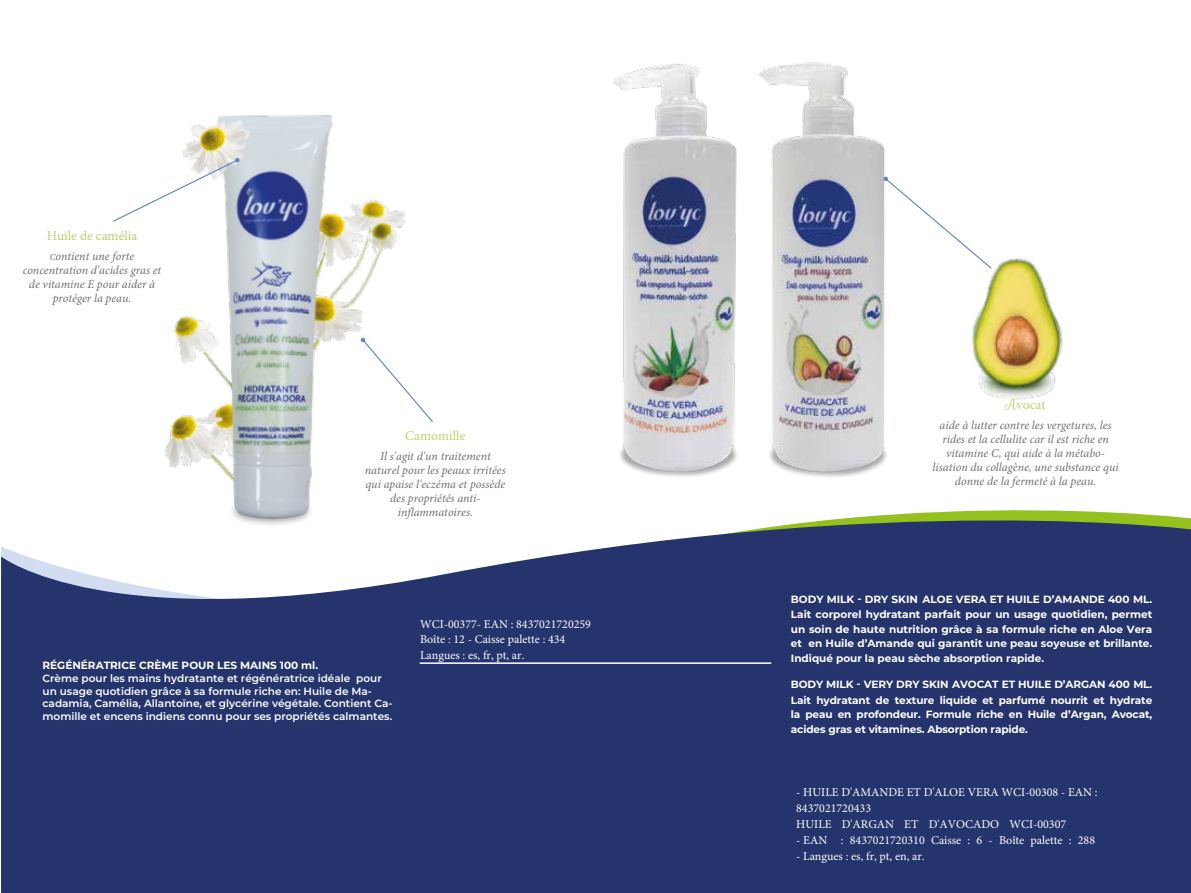
<style>
.page{position:relative;width:1191px;height:893px;background:#fff}
.page>*{position:absolute;margin:0;border:0;box-sizing:border-box;transform-origin:0 0}
.t1{font:13.5px "Minion Pro";color:#bad36d}
.t2{font:italic 12px/14px "Minion Pro";color:#706f6f;text-align:center}
.t3{font:12px/15.6px "Minion Pro";color:#fff}
.t4{font:700 10.5px/14.9px "Montserrat";color:#fff;text-align:justify}
.t5{font:600 10.5px/12.8px "Montserrat";color:#fff}
.s1{font-size:9px}
.s2{font-family:"Byby"}
</style>
<div class="page">
<svg style="left:1px;top:510px;width:1190px;height:383px;fill:#25346c"></svg>
<img style="left:150px;top:115px;width:265px;height:419px">
<svg style="left:361px;top:338px;width:72px;height:85px"></svg>
<hr style="left:420px;top:662px;width:351px;height:2px;background:#fff">
<svg style="left:113px;top:158px;width:127px;height:65px"></svg>
<img style="left:612px;top:62px;width:275px;height:415px">
<svg style="left:883px;top:176px;width:79px;height:94px"></svg>
<img style="left:959px;top:243px;width:104px;height:157px">
<p class="t1" style="left:47px;top:226px;width:92px">Huile de camélia</p>
<p class="t2" style="left:23px;top:249px;width:140px"><span class="s1">C</span>ontient une forte concentration d'acides gras et de vitamine E pour aider à protéger la peau.</p>
<p class="t1" style="left:405px;top:426px;width:62px">Camomille</p>
<p class="t2" style="left:365px;top:449px;width:142px">Il s'agit d'un traitement naturel pour les peaux irritées qui apaise l'eczéma et possède des propriétés anti&shy;inflammatoires.</p>
<p class="t4" style="left:43px;top:657px;width:277px">RÉGÉNÉRATRICE CRÈME POUR LES MAINS 100 ml.</p>
<p class="t5" style="left:43px;top:671px;width:351px">Crème pour les mains hydratante et régénératrice idéale pour un usage quotidien grâce à sa formule riche en: Huile de Ma&shy;cadamia, Camélia, Allantoïne, et glycérine végétale. Contient Ca&shy;momille et encens indiens connu pour ses propriétés calmantes.</p>
<p class="t3" style="left:420px;top:616px;width:172px">WCI-00377- EAN : 8437021720259<br>Boîte : 12 - Caisse palette : 434<br>Langues : es, fr, pt, ar.</p>
<p class="t1" style="left:1005px;top:396px;width:41px"><span class="s2">A</span>vocat</p>
<p class="t2" style="left:932px;top:418px;width:188px">aide à lutter contre les vergetures, les rides et la cellulite car il est riche en vitamine C, qui aide à la métabo&shy;lisation du collagène, une substance qui donne de la fermeté à la peau.</p>
<p class="t4" style="left:791px;top:591px;width:363px">BODY MILK - DRY SKIN ALOE VERA ET HUILE D’AMANDE 400 ML.<br>Lait corporel hydratant parfait pour un usage quotidien, permet un soin de haute nutrition grâce à sa formule riche en Aloe Vera et en Huile d’Amande qui garantit une peau soyeuse et brillante.<br>Indiqué pour la peau sèche absorption rapide.</p>
<p class="t4" style="left:791px;top:677px;width:363px">BODY MILK - VERY DRY SKIN AVOCAT ET HUILE D’ARGAN 400 ML.<br>Lait hydratant de texture liquide et parfumé nourrit et hydrate la peau en profondeur. Formule riche en Huile d’Argan, Avocat, acides gras et vitamines. Absorption rapide.</p>
<p class="t3" style="left:796px;top:784px;width:303px;line-height:16px">- HUILE D'AMANDE ET D'ALOE VERA WCI-00308 - EAN :<br>8437021720433<br>HUILE D'ARGAN ET D'AVOCADO WCI-00307</p>
<p class="t3" style="left:796px;top:832px;width:300px">- EAN : 8437021720310 Caisse : 6 - Boîte palette : 288</p>
<p class="t3" style="left:796px;top:848px;width:130px">- Langues : es, fr, pt, en, ar.</p>
</div>
